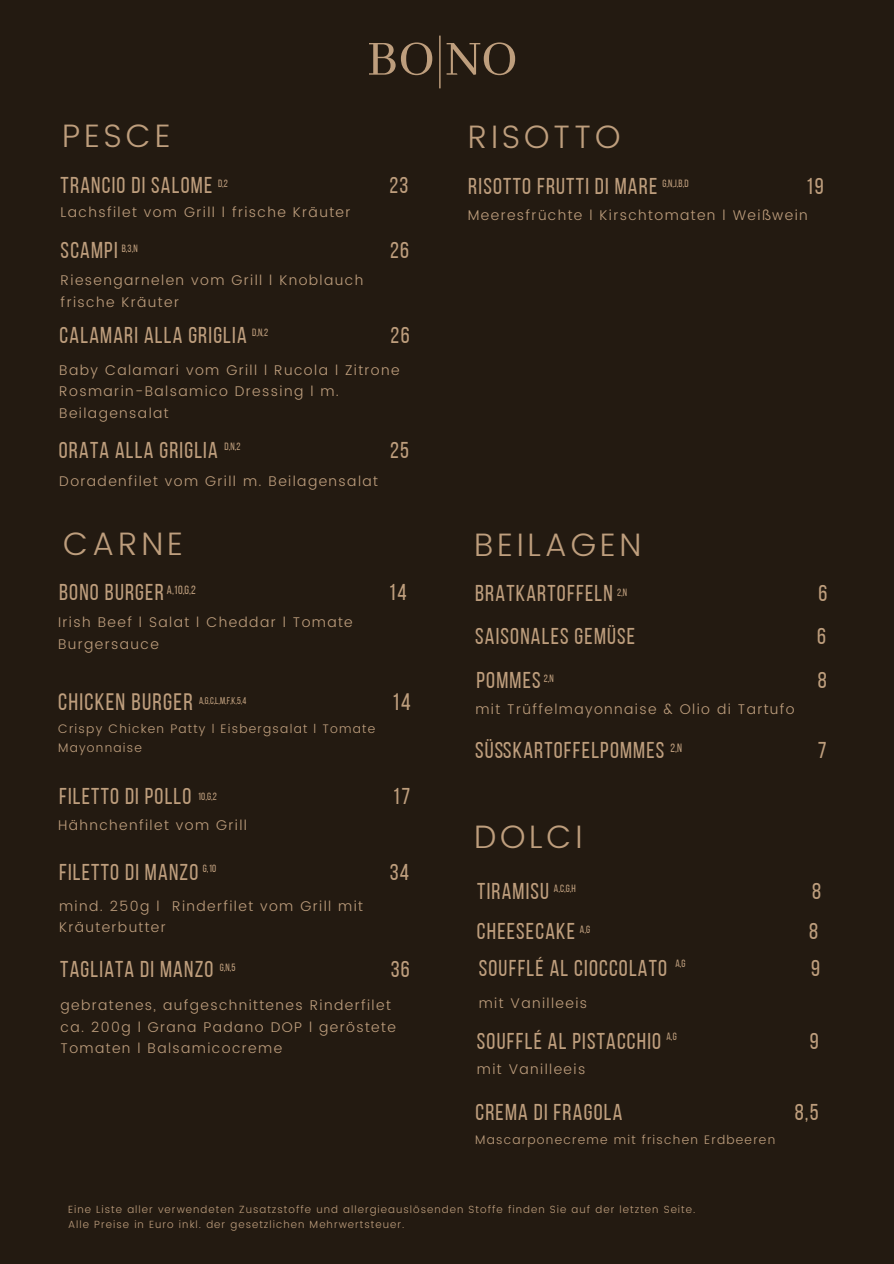
<style>
.page{position:relative;width:894px;height:1264px;background:#fff}
.page>*{position:absolute;margin:0;border:0;box-sizing:border-box;transform-origin:0 0}
.t1{font:54px "Abhaya Libre";color:#be9e7d}
.t2{font:300 32.4px "Poppins";letter-spacing:.115em;color:#be9e7d}
.t3{font:23.7px "Bebas Neue";letter-spacing:.055em;color:#be9e7d}
.t4{font:22.8px "Bebas Neue";letter-spacing:.055em;color:#be9e7d}
.t5{font:300 14.1px/21.5px "Poppins";letter-spacing:.1em;color:#be9e7d}
.t6{font:300 12.45px "Poppins";letter-spacing:.1em;color:#be9e7d}
.t7{font:12px "Bebas Neue";color:#be9e7d}
.t8{font:10.5px "Bebas Neue";color:#be9e7d}
.t9{font:300 10.35px "Poppins";letter-spacing:.1em;color:#be9e7d}
.t10{font:9.75px "Bebas Neue";color:#be9e7d}
</style>
<div class="page">
<div style="left:0;top:0;width:893px;height:1263px;background:#231a11"></div>
<hr style="left:439px;top:36px;width:1px;height:52px;background:#be9e7d">
<h2 class="t2" style="left:62px;top:117px;width:110px">PESCE</h2>
<p class="t1" style="left:367px;top:29px;width:153px">BO NO</p>
<h1 class="t2" style="left:467px;top:118px;width:154px">RISOTTO</h1>
<p class="t4" style="left:61px;top:176px;width:153px">TRANCIO DI SALOME</p>
<p class="t4" style="left:389px;top:176px;width:20px">23</p>
<h5 class="t5" style="left:61px;top:202px;width:291px">Lachsfilet vom Grill l frische Kräuter</h5>
<h5 class="t4" style="left:61px;top:241px;width:58px">SCAMPI</h5>
<h5 class="t4" style="left:390px;top:241px;width:20px">26</h5>
<h4 class="t5" style="left:61px;top:270px;width:304px">Riesengarnelen vom Grill l Knoblauch frische Kräuter</h4>
<h4 class="t8" style="left:218px;top:179px;width:11px">D,2</h4>
<h6 class="t8" style="left:122px;top:244px;width:17px">B,3,N</h6>
<p class="t4" style="left:60px;top:326px;width:188px">CALAMARI ALLA GRIGLIA</p>
<p class="t4" style="left:390px;top:326px;width:20px">26</p>
<h5 class="t8" style="left:252px;top:328px;width:17px">D,N,2</h5>
<p class="t5" style="left:59px;top:359px;width:342px">Baby Calamari vom Grill l Rucola l Zitrone<br>Rosmarin-Balsamico Dressing l m.<br>Beilagensalat</p>
<p class="t4" style="left:59px;top:440px;width:160px">ORATA ALLA GRIGLIA</p>
<p class="t4" style="left:390px;top:440px;width:20px">25</p>
<h4 class="t8" style="left:224px;top:442px;width:17px">D,N,2</h4>
<h2 class="t5" style="left:59px;top:470px;width:320px">Doradenfilet vom Grill m. Beilagensalat</h2>
<p class="t2" style="left:63px;top:524px;width:121px">CARNE</p>
<h6 class="t4" style="left:59px;top:583px;width:106px">BONO BURGER</h6>
<h6 class="t4" style="left:388px;top:583px;width:20px">14</h6>
<h4 class="t5" style="left:58px;top:611px;width:296px">Irish Beef l Salat l Cheddar l Tomate<br>Burgersauce</h4>
<p class="t7" style="left:167px;top:585px;width:30px">A,10,G,2</p>
<h5 class="t3" style="left:58px;top:692px;width:136px">CHICKEN BURGER</h5>
<h5 class="t3" style="left:392px;top:692px;width:20px">14</h5>
<h4 class="t6" style="left:58px;top:721px;width:318px">Crispy Chicken Patty l Eisbergsalat l Tomate</h4>
<p class="t6" style="left:58px;top:740px;width:85px">Mayonnaise</p>
<h5 class="t10" style="left:199px;top:696px;width:49px">A,G,C,L,M,F,K,5,4</h5>
<h2 class="t4" style="left:59px;top:787px;width:134px">FILETTO DI POLLO</h2>
<h2 class="t4" style="left:392px;top:787px;width:19px">17</h2>
<h4 class="t5" style="left:58px;top:814px;width:190px">Hähnchenfilet vom Grill</h4>
<p class="t4" style="left:59px;top:863px;width:141px">FILETTO DI MANZO</p>
<p class="t4" style="left:389px;top:863px;width:21px">34</p>
<h4 class="t5" style="left:59px;top:895px;width:305px">mind. 250g l Rinderfilet vom Grill mit<br>Kräuterbutter</h4>
<p class="t8" style="left:198px;top:791px;width:21px">10,G,2</p>
<p class="t8" style="left:203px;top:863px;width:15px">G,10</p>
<h2 class="t4" style="left:60px;top:959px;width:155px">TAGLIATA DI MANZO</h2>
<h2 class="t4" style="left:390px;top:959px;width:20px">36</h2>
<h4 class="t5" style="left:61px;top:994px;width:337px">gebratenes, aufgeschnittenes Rinderfilet ca. 200g l Grana Padano DOP l geröstete<br>Tomaten l Balsamicocreme</h4>
<h4 class="t8" style="left:220px;top:963px;width:17px">G,N,5</h4>
<p class="t4" style="left:468px;top:176px;width:190px">RISOTTO FRUTTI DI MARE</p>
<p class="t4" style="left:805px;top:176px;width:19px">19</p>
<h5 class="t5" style="left:467px;top:204px;width:341px">Meeresfrüchte l Kirschtomaten l Weißwein</h5>
<p class="t8" style="left:662px;top:179px;width:27px">G,N,J,B,D</p>
<h5 class="t2" style="left:474px;top:525px;width:169px">BEILAGEN</h5>
<p class="t4" style="left:475px;top:584px;width:139px">BRATKARTOFFELN</p>
<p class="t4" style="left:818px;top:584px;width:10px">6</p>
<h5 class="t4" style="left:475px;top:626px;width:161px">SAISONALES GEMÜSE</h5>
<h5 class="t4" style="left:817px;top:626px;width:10px">6</h5>
<h3 class="t4" style="left:476px;top:671px;width:66px">POMMES</h3>
<h3 class="t4" style="left:817px;top:671px;width:10px">8</h3>
<h4 class="t8" style="left:617px;top:588px;width:12px">2,N</h4>
<h4 class="t8" style="left:543px;top:674px;width:12px">2,N</h4>
<h4 class="t5" style="left:475px;top:698px;width:321px">mit Trüffelmayonnaise &amp; Olio di Tartufo</h4>
<h5 class="t4" style="left:475px;top:740px;width:191px">SÜßKARTOFFELPOMMES</h5>
<h5 class="t4" style="left:817px;top:740px;width:10px">7</h5>
<h3 class="t7" style="left:670px;top:743px;width:13px">2,N</h3>
<h4 class="t2" style="left:474px;top:817px;width:110px">DOLCI</h4>
<p class="t4" style="left:477px;top:882px;width:73px">TIRAMISU</p>
<p class="t4" style="left:811px;top:882px;width:10px">8</p>
<h5 class="t4" style="left:477px;top:921px;width:99px">CHEESECAKE</h5>
<h5 class="t4" style="left:809px;top:921px;width:10px">8</h5>
<h2 class="t4" style="left:478px;top:959px;width:190px">SOUFFLÉ AL CIOCCOLATO</h2>
<h2 class="t4" style="left:810px;top:959px;width:10px">9</h2>
<h4 class="t8" style="left:554px;top:884px;width:23px">A,C,G,H</h4>
<h5 class="t8" style="left:580px;top:925px;width:12px">A,G</h5>
<p class="t8" style="left:675px;top:959px;width:12px">A,G</p>
<h5 class="t5" style="left:478px;top:992px;width:110px">mit Vanilleeis</h5>
<p class="t4" style="left:477px;top:1031px;width:186px">SOUFFLÉ AL PISTACCHIO</p>
<p class="t4" style="left:809px;top:1031px;width:10px">9</p>
<h4 class="t8" style="left:666px;top:1032px;width:12px">A,G</h4>
<p class="t5" style="left:477px;top:1058px;width:110px">mit Vanilleeis</p>
<h4 class="t4" style="left:475px;top:1102px;width:148px">CREMA DI FRAGOLA</h4>
<h4 class="t4" style="left:794px;top:1102px;width:25px">8,5</h4>
<p class="t6" style="left:475px;top:1132px;width:301px">Mascarponecreme mit frischen Erdbeeren</p>
<h4 class="t9" style="left:68px;top:1202px;width:628px">Eine Liste aller verwendeten Zusatzstoffe und allergieauslösenden Stoffe finden Sie auf der letzten Seite.</h4>
<p class="t9" style="left:68px;top:1218px;width:338px">Alle Preise in Euro inkl. der gesetzlichen Mehrwertsteuer.</p>
</div>
